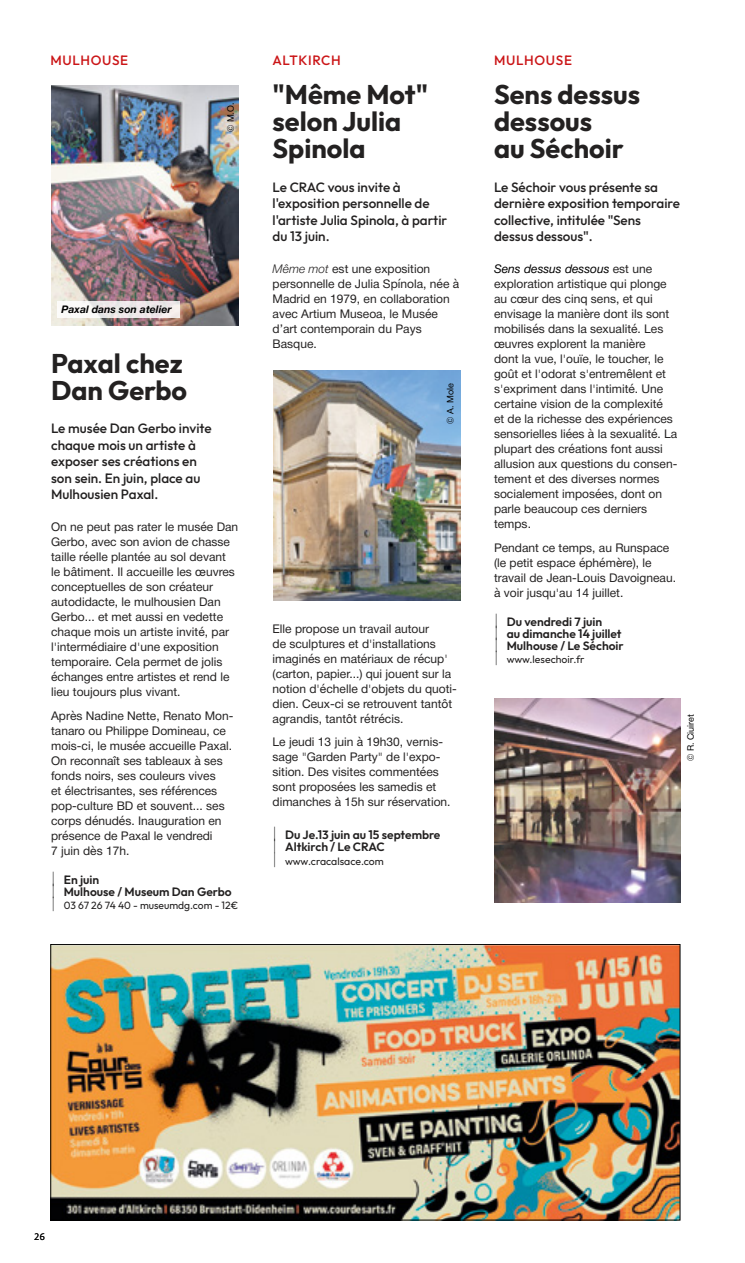
<style>
.page{position:relative;width:745px;height:1263px;background:#fff}
.page>*{position:absolute;margin:0;border:0;box-sizing:border-box;transform-origin:0 0}
.Article_Titre{font:700 27px/27px "Outfit";color:#232121}
.Article_Intro{font:500 13.5px/16.5px "Outfit";color:#232121}
.Article_Ville{font:500 13.5px "Outfit";letter-spacing:.05em;color:#cb1517}
.t1{font:13.5px "Tempera Pro Normal";color:#000}
.Article_Texte{font:12px/15px "Helvetica Neue";color:#232121}
.t2{font:600 12px "Outfit";color:#232121}
.t3{font:10.5px "Outfit";color:#232121}
._10_-_Article_2nd_Legende_photo{font:italic 700 10.5px "Helvetica Neue";color:#000}
.Copyright{font:9px "Helvetica Neue";color:#000}
.s1{font-weight:100;font-size:16.5px;color:#000}
.s2{font-weight:300;font-style:italic}
.s3{font-style:italic;color:#000}
</style>
<div class="page">
<img style="left:51px;top:86px;width:187px;height:239px">
<img style="left:52px;top:946px;width:626px;height:272px">
<div style="left:50px;top:944px;width:630px;height:276px;border:1px solid #000"></div>
<img style="left:273px;top:371px;width:187px;height:229px">
<img style="left:494px;top:698px;width:186px;height:204px">
<svg style="left:57px;top:302px;width:123px;height:16px;fill:#f1e9eb"></svg>
<p class="Article_Ville" style="left:50px;top:51px;width:79px">MULHOUSE</p>
<p class="Copyright" style="left:224px;top:132px;width:31px;rotate:-90deg">© M.O.</p>
<p class="_10_-_Article_2nd_Legende_photo" style="left:61px;top:301px;width:111px">Paxal dans son atelier</p>
<p class="Article_Titre" style="left:51px;top:351px;width:137px">Paxal chez<br>Dan Gerbo</p>
<p class="Article_Intro" style="left:51px;top:420px;width:162px">Le musée Dan Gerbo invite chaque mois un artiste à exposer ses créations en son sein. En juin, place au<br>Mulhousien Paxal.</p>
<p class="Article_Texte" style="left:51px;top:520px;width:188px">On ne peut pas rater le musée Dan<br>Gerbo, avec son avion de chasse taille réelle plantée au sol devant<br>le bâtiment. Il accueille les œuvres conceptuelles de son créateur autodidacte, le mulhousien Dan<br>Gerbo... et met aussi en vedette chaque mois un artiste invité, par l'intermédiaire d'une exposition temporaire. Cela permet de jolis échanges entre artistes et rend le lieu toujours plus vivant.</p>
<p class="Article_Texte" style="left:51px;top:708px;width:184px">Après Nadine Nette, Renato Mon&shy;tanaro ou Philippe Domineau, ce mois-ci, le musée accueille Paxal.<br>On reconnaît ses tableaux à ses fonds noirs, ses couleurs vives<br>et électrisantes, ses références pop-culture BD et souvent... ses corps dénudés. Inauguration en présence de Paxal le vendredi<br>7 juin dès 17h.</p>
<p class="t2" style="left:51px;top:871px;width:50px"><span class="s1">|</span> En juin</p>
<p class="t2" style="left:51px;top:883px;width:182px"><span class="s1">|</span> Mulhouse / Museum Dan Gerbo</p>
<p class="t3" style="left:51px;top:899px;width:188px"><span class="s1">|</span> 03 67 26 74 40 - museumdg.com - 12€</p>
<p class="Article_Ville" style="left:272px;top:51px;width:70px">ALTKIRCH</p>
<p class="Article_Titre" style="left:272px;top:82px;width:157px">"Même Mot" selon Julia<br>Spinola</p>
<p class="Article_Intro" style="left:272px;top:179px;width:176px">Le CRAC vous invite à l'exposition personnelle de l'artiste Julia Spinola, à partir du 13 juin.</p>
<p class="Article_Texte" style="left:272px;top:262px;width:188px"><span class="s2">Même mot</span> est une exposition personnelle de Julia Spínola, née à<br>Madrid en 1979, en collaboration avec Artium Museoa, le Musée d’art contemporain du Pays<br>Basque.</p>
<p class="Copyright" style="left:443px;top:424px;width:42px;rotate:-90deg">© A. Mole</p>
<p class="Article_Texte" style="left:272px;top:621px;width:186px">Elle propose un travail autour<br>de sculptures et d'installations imaginés en matériaux de récup' (carton, papier...) qui jouent sur la notion d'échelle d'objets du quoti&shy;dien. Ceux-ci se retrouvent tantôt agrandis, tantôt rétrécis.</p>
<p class="Article_Texte" style="left:272px;top:735px;width:179px">Le jeudi 13 juin à 19h30, vernis&shy;sage "Garden Party" de l'expo&shy;sition. Des visites commentées sont proposées les samedis et dimanches à 15h sur réservation.</p>
<p class="t2" style="left:272px;top:827px;width:169px"><span class="s1">|</span> Du Je.13 juin au 15 septembre</p>
<p class="t2" style="left:272px;top:839px;width:113px"><span class="s1">|</span> Altkirch / Le CRAC</p>
<p class="t3" style="left:272px;top:854px;width:113px"><span class="s1">|</span> www.cracalsace.com</p>
<p class="Article_Ville" style="left:493px;top:51px;width:79px">MULHOUSE</p>
<p class="Article_Titre" style="left:493px;top:82px;width:147px">Sens dessus dessous<br>au Séchoir</p>
<p class="Article_Intro" style="left:493px;top:179px;width:187px">Le Séchoir vous présente sa dernière exposition temporaire collective, intitulée "Sens dessus dessous".</p>
<p class="Article_Texte" style="left:493px;top:262px;width:185px"><span class="s3">Sens dessus dessous</span> est une exploration artistique qui plonge au cœur des cinq sens, et qui envisage la manière dont ils sont mobilisés dans la sexualité. Les œuvres explorent la manière<br>dont la vue, l'ouïe, le toucher, le goût et l'odorat s'entremêlent et s'expriment dans l'intimité. Une certaine vision de la complexité<br>et de la richesse des expériences sensorielles liées à la sexualité. La plupart des créations font aussi allusion aux questions du consen&shy;tement et des diverses normes socialement imposées, dont on parle beaucoup ces derniers temps.</p>
<p class="Article_Texte" style="left:493px;top:541px;width:183px">Pendant ce temps, au Runspace (le petit espace éphémère), le travail de Jean-Louis Davoigneau. à voir jusqu'au 14 juillet.</p>
<p class="t2" style="left:493px;top:614px;width:110px"><span class="s1">|</span> Du vendredi 7 juin</p>
<p class="t2" style="left:493px;top:626px;width:129px"><span class="s1">|</span> au dimanche 14 juillet</p>
<p class="t2" style="left:493px;top:638px;width:131px"><span class="s1">|</span> Mulhouse / Le Séchoir</p>
<p class="t3" style="left:493px;top:653px;width:92px"><span class="s1">|</span> www.lesechoir.fr</p>
<p class="Copyright" style="left:683px;top:761px;width:48px;rotate:-90deg">© R. Ciuiret</p>
<p class="t1" style="left:34px;top:1229px;width:13px">26</p>
</div>
